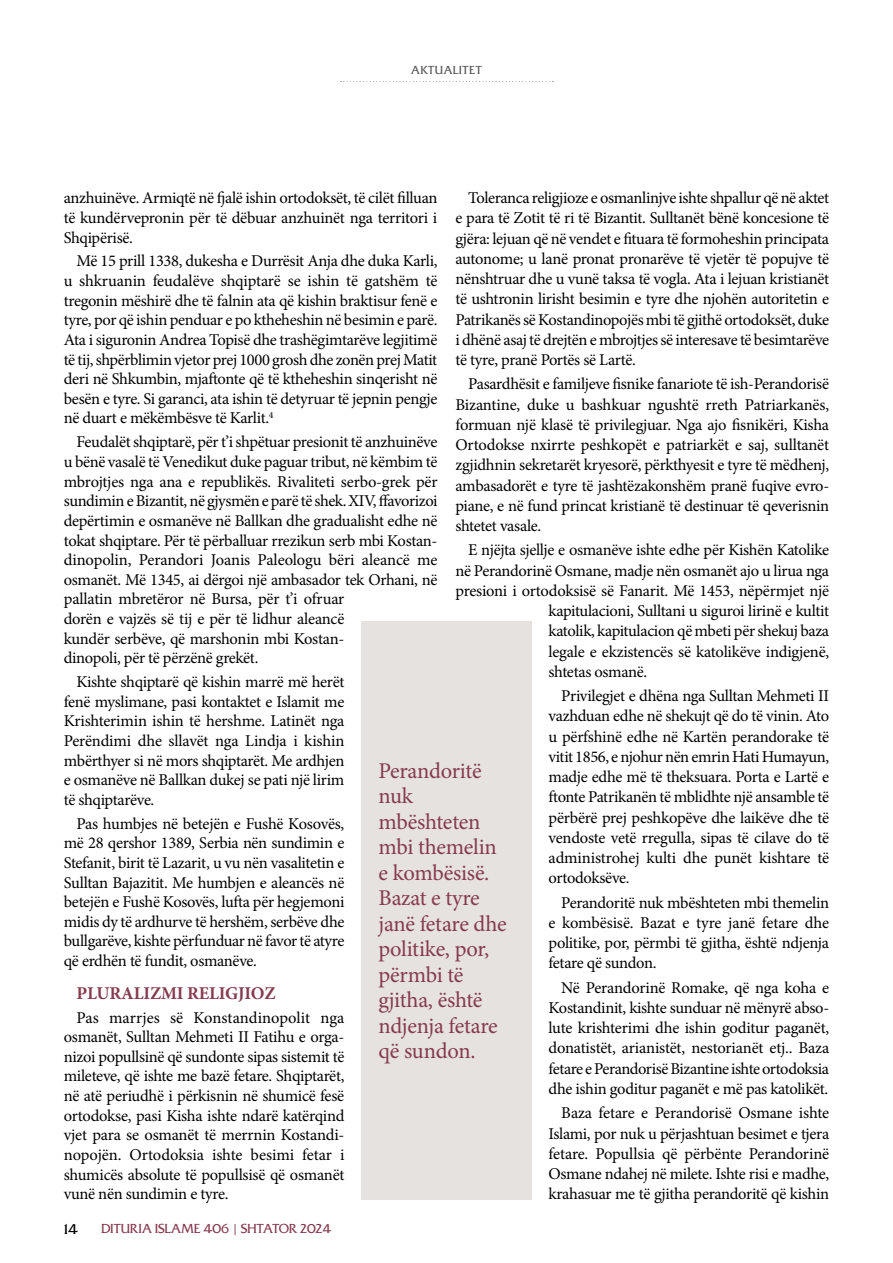
<style>
.page{position:relative;width:893px;height:1263px;background:#fff}
.page>*{position:absolute;margin:0;border:0;box-sizing:border-box;transform-origin:0 0}
.t1{font:22.5px/25.5px "Minion Pro";letter-spacing:-.015em;color:#863b4d}
.t2{font:700 18px "Minion Pro";letter-spacing:-.01em;color:#863b4e}
.t3{font:16.5px/19.6px "Minion Pro";letter-spacing:-.02em;color:#000;text-align:justify}
.t4{font:15px "Friz Quadrata No.2 W01";color:#000}
.t5{font:13.5px "Friz Quadrata No.2 W01";letter-spacing:-.02em;color:#863b4e}
.t6{font:12px "Friz Quadrata No.2 W01";letter-spacing:.02em;color:#545454}
</style>
<div class="page">
<svg style="left:340px;top:81px;width:213px;height:1px"></svg>
<div style="left:361px;top:621px;width:170px;height:578px;background:#e5e2df"></div>
<p class="t6" style="left:411px;top:63px;width:73px">AKTUALITET</p>
<p class="t3" style="left:455px;top:188px;width:375px;line-height:20.2px;text-indent:13px">Toleranca religjioze e osmanlinjve ishte shpallur që në aktet e para të Zotit të ri të Bizantit. Sulltanët bënë koncesione të gjëra: lejuan që në vendet e fituara të formoheshin principata autonome; u lanë pronat pronarëve të vjetër të popujve të nënshtruar dhe u vunë taksa të vogla. Ata i lejuan kristianët të ushtronin lirisht besimin e tyre dhe njohën autoritetin e Patrikanës së Kostandinopojës mbi të gjithë ortodoksët, duke i dhënë asaj të drejtën e mbrojtjes së interesave të besimtarëve të tyre, pranë Portës së Lartë.</p>
<p class="t3" style="left:455px;top:374px;width:375px;line-height:20.2px;text-indent:13px">Pasardhësit e familjeve fisnike fanariote të ish-Perandorisë Bizantine, duke u bashkuar ngushtë rreth Patriarkanës, formuan një klasë të privilegjuar. Nga ajo fisnikëri, Kisha Ortodokse nxirrte peshkopët e patriarkët e saj, sulltanët zgjidhnin sekretarët kryesorë, përkthyesit e tyre të mëdhenj, ambasadorët e tyre të jashtëzakonshëm pranë fuqive evro&shy;piane, e në fund princat kristianë të destinuar të qeverisnin shtetet vasale.</p>
<p class="t3" style="left:468px;top:540px;width:362px">E njëjta sjellje e osmanëve ishte edhe për Kishën Katolike</p>
<p class="t3" style="left:455px;top:561px;width:375px">në Perandorinë Osmane, madje nën osmanët ajo u lirua nga</p>
<p class="t3" style="left:455px;top:581px;width:375px">presioni i ortodoksisë së Fanarit. Më 1453, nëpërmjet një</p>
<p class="t3" style="left:549px;top:601px;width:282px">kapitulacioni, Sulltani u siguroi lirinë e kultit</p>
<p class="t3" style="left:549px;top:621px;width:282px">katolik, kapitulacion që mbeti për shekuj baza</p>
<p class="t3" style="left:549px;top:641px;width:282px">legale e ekzistencës së katolikëve indigjenë,</p>
<p class="t3" style="left:549px;top:662px;width:100px">shtetas osmanë.</p>
<p class="t3" style="left:549px;top:686px;width:282px;line-height:20.2px;text-indent:13px">Privilegjet e dhëna nga Sulltan Mehmeti II vazhduan edhe në shekujt që do të vinin. Ato u përfshinë edhe në Kartën perandorake të vitit 1856, e njohur nën emrin Hati Humayun, madje edhe më të theksuara. Porta e Lartë e ftonte Patrikanën të mblidhte një ansamble të përbërë prej peshkopëve dhe laikëve dhe të vendoste vetë rregulla, sipas të cilave do të administrohej kulti dhe punët kishtare të ortodoksëve.</p>
<p class="t3" style="left:549px;top:892px;width:282px;line-height:20.2px;text-indent:13px">Perandoritë nuk mbështeten mbi themelin e kombësisë. Bazat e tyre janë fetare dhe politike, por, përmbi të gjitha, është ndjenja fetare që sundon.</p>
<p class="t3" style="left:549px;top:977px;width:282px;line-height:20.2px;text-indent:13px">Në Perandorinë Romake, që nga koha e Kostandinit, kishte sunduar në mënyrë abso&shy;lute krishterimi dhe ishin goditur paganët, donatistët, arianistët, nestorianët etj.. Baza fetare e Perandorisë Bizantine ishte ortodoksia dhe ishin goditur paganët e më pas katolikët.</p>
<p class="t3" style="left:549px;top:1103px;width:282px;line-height:20.2px;text-indent:13px">Baza fetare e Perandorisë Osmane ishte Islami, por nuk u përjashtuan besimet e tjera fetare. Popullsia që përbënte Perandorinë Osmane ndahej në milete. Ishte risi e madhe, krahasuar me të gjitha perandoritë që kishin</p>
<p class="t3" style="left:64px;top:188px;width:375px">anzhuinëve. Armiqtë në fjalë ishin ortodoksët, të cilët filluan të kundërvepronin për të dëbuar anzhuinët nga territori i Shqipërisë.</p>
<p class="t3" style="left:64px;top:251px;width:375px;text-indent:13px">Më 15 prill 1338, dukesha e Durrësit Anja dhe duka Karli, u shkruanin feudalëve shqiptarë se ishin të gatshëm të tregonin mëshirë dhe të falnin ata që kishin braktisur fenë e tyre, por që ishin penduar e po ktheheshin në besimin e parë.<br>Ata i siguronin Andrea Topisë dhe trashëgimtarëve legjitimë të tij, shpërblimin vjetor prej 1000 grosh dhe zonën prej Matit deri në Shkumbin, mjaftonte që të ktheheshin sinqerisht në besën e tyre. Si garanci, ata ishin të detyruar të jepnin pengje në duart e mëkëmbësve të Karlit.<sup>4</sup></p>
<p class="t3" style="left:64px;top:432px;width:375px;text-align:left;text-indent:13px">Feudalët shqiptarë, për t’i shpëtuar presionit të anzhuinëve u bënë vasalë të Venedikut duke paguar tribut, në këmbim të mbrojtjes nga ana e republikës. Rivaliteti serbo-grek për sundimin e Bizantit, në gjysmën e parë të shek. XIV, ffavorizoi depërtimin e osmanëve në Ballkan dhe gradualisht edhe në tokat shqiptare. Për të përballuar rrezikun serb mbi Kostan&shy;dinopolin, Perandori Joanis Paleologu bëri aleancë me osmanët. Më 1345, ai dërgoi një ambasador tek Orhani, në pallatin mbretëror në Bursa, për t’i ofruar<br>dorën e vajzës së tij e për të lidhur aleancë<br>kundër serbëve, që marshonin mbi Kostan-<br>dinopoli, për të përzënë grekët.</p>
<p class="t3" style="left:64px;top:672px;width:282px;text-indent:13px">Kishte shqiptarë që kishin marrë më herët fenë myslimane, pasi kontaktet e Islamit me Krishterimin ishin të hershme. Latinët nga Perëndimi dhe sllavët nga Lindja i kishin mbërthyer si në mors shqiptarët. Me ardhjen e osmanëve në Ballkan dukej se pati një lirim të shqiptarëve.</p>
<p class="t3" style="left:64px;top:814px;width:282px;text-indent:13px">Pas humbjes në betejën e Fushë Kosovës, më 28 qershor 1389, Serbia nën sundimin e Stefanit‚ birit të Lazarit‚ u vu nën vasalitetin e Sulltan Bajazitit. Me humbjen e aleancës në betejën e Fushë Kosovës, lufta për hegjemoni midis dy të ardhurve të hershëm, serbëve dhe bullgarëve, kishte përfunduar në favor të atyre që erdhën të fundit, osmanëve.</p>
<p class="t2" style="left:77px;top:980px;width:201px">PLURALIZMI RELIGJIOZ</p>
<p class="t3" style="left:64px;top:1007px;width:282px;text-indent:13px">Pas marrjes së Konstandinopolit nga osmanët, Sulltan Mehmeti II Fatihu e or ga&shy;nizoi popullsinë që sundonte sipas sistemit të mileteve, që ishte me bazë fetare. Shqiptarët, në atë periudhë i përkisnin në shumicë fesë ortodokse, pasi Kisha ishte ndarë katërqind vjet para se osmanët të merrnin Kostandi&shy;nopojën. Ortodoksia ishte besimi fetar i shumicës absolute të popullsisë që osmanët vunë nën sundimin e tyre.</p>
<h1 class="t1" style="left:378px;top:758px;width:130px">Perandoritë nuk mbështeten mbi themelin e kombësisë.<br>Bazat e tyre janë fetare dhe politike, por, përmbi të gjitha, është ndjenja fetare që sundon.</h1>
<p class="t4" style="left:64px;top:1220px;width:16px">14</p>
<p class="t5" style="left:101px;top:1221px;width:232px">DITURIA ISLAME 406 | SHTATOR 2024</p>
</div>
